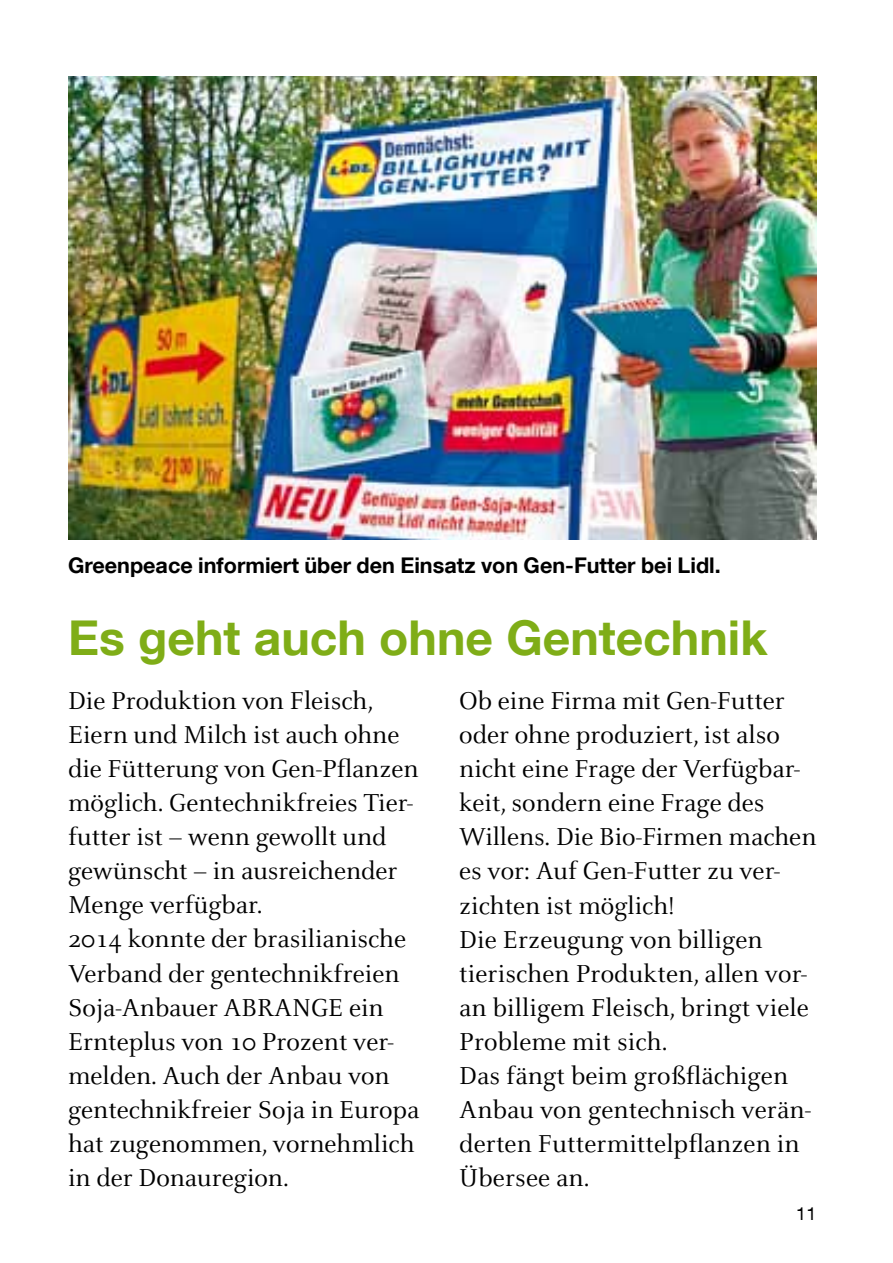
<style>
.page{position:relative;width:893px;height:1263px;background:#fff}
.page>*{position:absolute;margin:0;border:0;box-sizing:border-box;transform-origin:0 0}
.t1{font:700 48px "Helvetica Neue LT Com";color:#7fad17}
.t2{font:27px/33.9px "Celeste";color:#000}
.t3{font:700 21.6px "Helvetica Neue LT Com";color:#000}
.t4{font:18px "Helvetica Neue LT Com";color:#000}
</style>
<div class="page">
<img style="left:68px;top:77px;width:748px;height:462px">
<p class="t3" style="left:68px;top:552px;width:654px">Greenpeace informiert über den Einsatz von Gen-Futter bei Lidl.</p>
<h1 class="t1" style="left:68px;top:608px;width:701px">Es geht auch ohne Gentechnik</h1>
<p class="t2" style="left:68px;top:685px;width:353px">Die Produktion von Fleisch,<br>Eiern und Milch ist auch ohne die Fütterung von Gen-Pflanzen möglich. Gentechnikfreies Tier&shy;futter ist – wenn gewollt und gewünscht – in ausreichender<br>Menge verfügbar.<br>2014 konnte der brasilianische<br>Verband der gentechnikfreien<br>Soja-Anbauer ABRANGE ein<br>Ernteplus von 10 Prozent ver&shy;melden. Auch der Anbau von gentechnikfreier Soja in Europa hat zugenommen, vornehmlich in der Donauregion.</p>
<p class="t2" style="left:459px;top:685px;width:359px">Ob eine Firma mit Gen-Futter oder ohne produziert, ist also nicht eine Frage der Verfügbar&shy;keit, sondern eine Frage des<br>Willens. Die Bio-Firmen machen es vor: Auf Gen-Futter zu ver&shy;zichten ist möglich!<br>Die Erzeugung von billigen tierischen Produkten, allen vor&shy;an billigem Fleisch, bringt viele<br>Probleme mit sich.<br>Das fängt beim großflächigen<br>Anbau von gentechnisch verän&shy;derten Futtermittelpflanzen in<br>Übersee an.</p>
<p class="t4" style="left:796px;top:1202px;width:22px">11</p>
</div>
